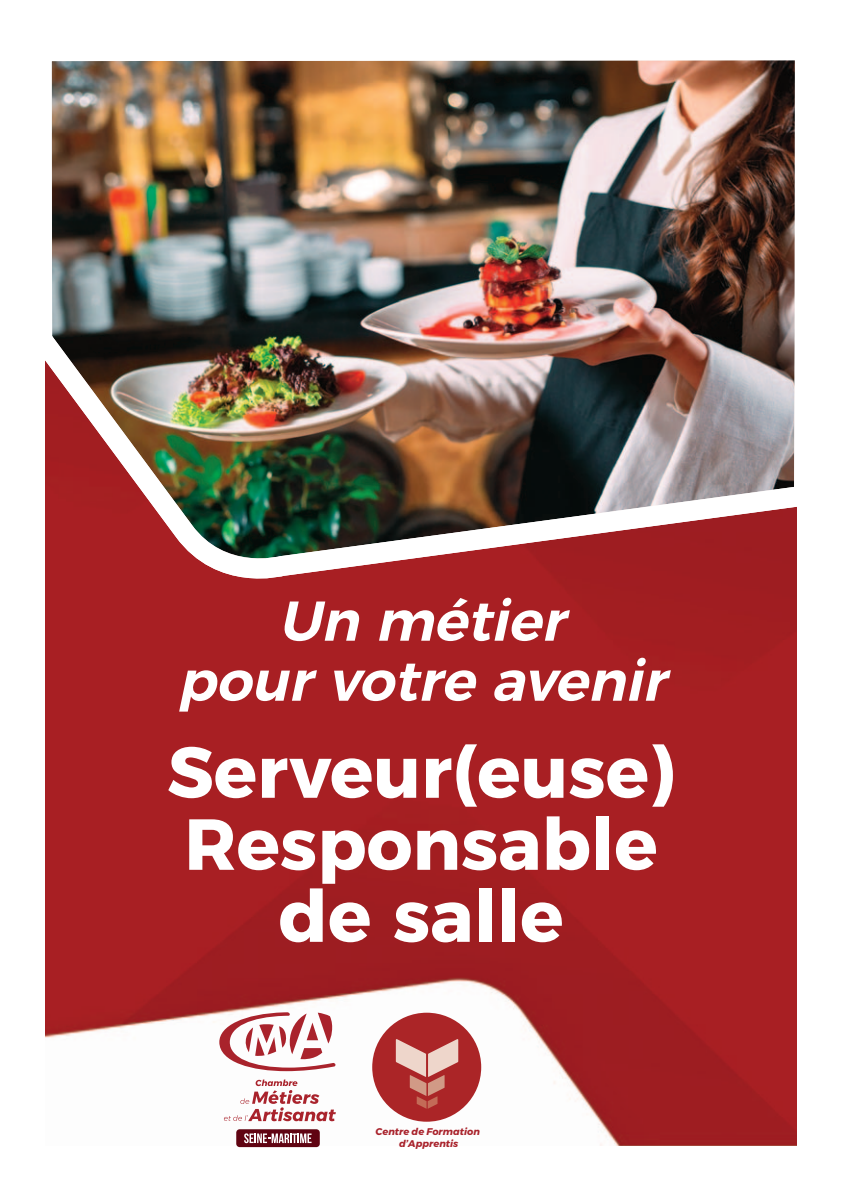
<style>
.page{position:relative;width:842px;height:1191px;background:#fff}
.page>*{position:absolute;margin:0;border:0;box-sizing:border-box;transform-origin:0 0}
.t1{font:700 72px "Montserrat";color:#fff}
.t2{font:italic 600 56px "Montserrat";color:#fff}
.t3{font:italic 700 9.8px/11.6px "Montserrat";color:#a9232c;text-align:center}
</style>
<div class="page">
<img style="left:45px;top:593px;width:752px;height:552px">
<div style="left:372px;top:1012px;width:109px;height:109px;background:#ab2527;border-radius:50%"></div>
<svg style="left:396px;top:1039px;width:62px;height:69px"></svg>
<div style="left:236px;top:1129px;width:84px;height:18px;background:#600412;border-radius:3px"></div>
<svg style="left:244px;top:1133px;width:68px;height:10px"></svg>
<svg style="left:224px;top:1079px;width:112px;height:42px"></svg>
<svg style="left:219px;top:1012px;width:117px;height:59px"></svg>
<img style="left:45px;top:60px;width:752px;height:533px">
<p class="t2" style="left:278px;top:599px;width:299px">Un métier</p>
<p class="t2" style="left:177px;top:659px;width:501px">pour votre avenir</p>
<p class="t1" style="left:167px;top:738px;width:509px">Serveur(euse)</p>
<p class="t1" style="left:184px;top:810px;width:475px">Responsable</p>
<p class="t1" style="left:278px;top:882px;width:287px">de salle</p>
<p class="t3" style="left:375px;top:1126px;width:106px">Centre de Formation d’Apprentis</p>
</div>
